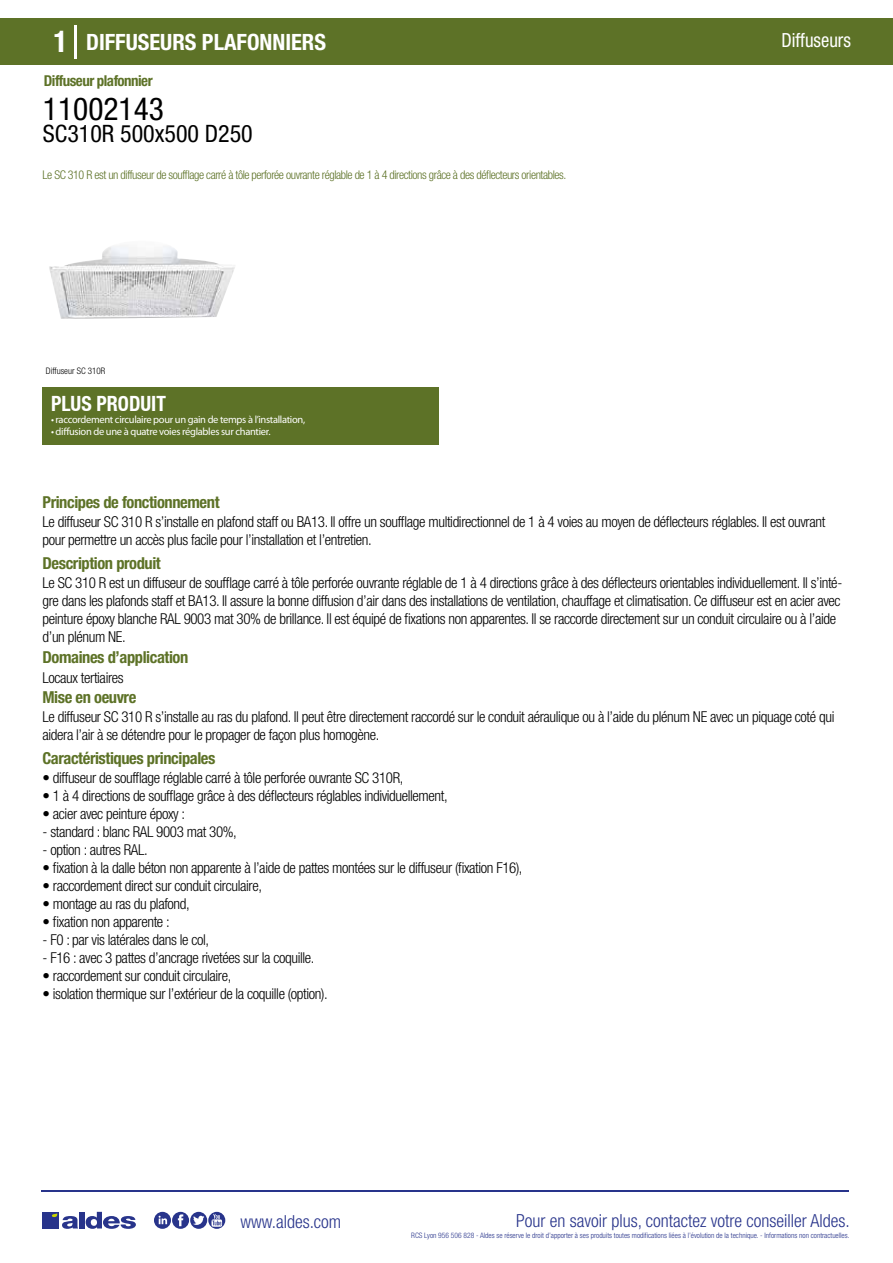
<style>
.page{position:relative;width:893px;height:1263px;background:#fff}
.page>*{position:absolute;margin:0;border:0;box-sizing:border-box;transform-origin:0 0}
.t1{font:condensed 31.5px "Helvetica Neue LT Std";color:#000}
.t2{font:condensed 24px "Helvetica Neue LT Std";color:#000}
.t3{font:700 condensed 22.5px "Helvetica Neue LT Std";color:#fff}
.t4{font:700 condensed 21px "Helvetica Neue";color:#fff;scale:.95 1}
.t5{font:condensed 19.5px "Helvetica Neue LT Std";color:#fff;scale:.95 1}
.t6{font:300 condensed 18px "Helvetica Neue";color:#28348b}
.t7{font:700 condensed 16.5px "Helvetica Neue LT Std";letter-spacing:-.025em;color:#5d7227}
.t8{font:300 condensed 15px/18px "Helvetica Neue LT Std";letter-spacing:-.025em;color:#000}
.t9{font:700 condensed 15px "Helvetica Neue LT Std";letter-spacing:-.035em;color:#5d7227}
.t10{font:300 condensed 12px "Helvetica Neue LT Std";letter-spacing:-.035em;color:#5d7227}
.t11{font:10.5px "Myriad Pro";letter-spacing:-.03em;color:#fff}
.t12{font:300 condensed 9px "Helvetica Neue";color:#000}
.t13{font:300 condensed 7.5px "Helvetica Neue";color:#28348b}
.s1{font-size:30px}
</style>
<div class="page">
<img style="left:49px;top:246px;width:186px;height:73px">
<div style="left:0;top:18px;width:893px;height:46px;background:#5d7227"></div>
<div style="left:43px;top:387px;width:396px;height:57px;background:#5d7227"></div>
<hr style="left:74px;top:25px;width:2px;height:33px;background:#fff">
<hr style="left:41px;top:1190px;width:808px;height:1px;background:#28348b">
<svg style="left:154px;top:1212px;width:71px;height:17px"></svg>
<div style="left:42px;top:1212px;width:17px;height:16px;background:#28348b"></div>
<div style="left:79px;top:1212px;width:5px;height:16px;background:#28348b"></div>
<svg style="left:86px;top:1212px;width:50px;height:17px"></svg>
<svg style="left:52px;top:1213px;width:26px;height:16px"></svg>
<h3 class="t3" style="left:54px;top:28px;width:274px"><span class="s1">1</span> DIFFUSEURS PLAFONNIERS</h3>
<h3 class="t5" style="left:781px;top:29px;width:75px">Diffuseurs</h3>
<p class="t9" style="left:44px;top:71px;width:110px">Diffuseur plafonnier</p>
<h1 class="t1" style="left:43px;top:91px;width:122px">11002143</h1>
<h2 class="t2" style="left:43px;top:120px;width:211px">SC310R 500x500 D250</h2>
<p class="t10" style="left:43px;top:167px;width:525px">Le SC 310 R est un diffuseur de soufflage carré à tôle perforée ouvrante réglable de 1 à 4 directions grâce à des déflecteurs orientables.</p>
<p class="t12" style="left:46px;top:365px;width:61px">Diffuseur SC 310R</p>
<h3 class="t4" style="left:51px;top:391px;width:122px">PLUS PRODUIT</h3>
<p class="t11" style="left:51px;top:413px;width:256px">• raccordement circulaire pour un gain de temps à l’installation,</p>
<p class="t11" style="left:51px;top:425px;width:221px">• diffusion de une à quatre voies réglables sur chantier.</p>
<p class="t7" style="left:43px;top:492px;width:179px">Principes de fonctionnement</p>
<p class="t8" style="left:43px;top:513px;width:784px">Le diffuseur SC 310 R s’installe en plafond staff ou BA13. Il offre un soufflage multidirectionnel de 1 à 4 voies au moyen de déflecteurs réglables. Il est ouvrant pour permettre un accès plus facile pour l’installation et l’entretien.</p>
<p class="t8" style="left:43px;top:573px;width:801px">Le SC 310 R est un diffuseur de soufflage carré à tôle perforée ouvrante réglable de 1 à 4 directions grâce à des déflecteurs orientables individuellement. Il s’inté&shy;gre dans les plafonds staff et BA13. Il assure la bonne diffusion d’air dans des installations de ventilation, chauffage et climatisation. Ce diffuseur est en acier avec peinture époxy blanche RAL 9003 mat 30% de brillance. Il est équipé de fixations non apparentes. Il se raccorde directement sur un conduit circulaire ou à l’aide d’un plénum NE.</p>
<p class="t8" style="left:43px;top:668px;width:83px">Locaux tertiaires</p>
<p class="t8" style="left:43px;top:708px;width:793px">Le diffuseur SC 310 R s’installe au ras du plafond. Il peut être directement raccordé sur le conduit aéraulique ou à l’aide du plénum NE avec un piquage coté qui aidera l’air à se détendre pour le propager de façon plus homogène.</p>
<p class="t7" style="left:43px;top:553px;width:120px">Description produit</p>
<p class="t7" style="left:43px;top:647px;width:147px">Domaines d’application</p>
<p class="t7" style="left:43px;top:687px;width:95px">Mise en oeuvre</p>
<p class="t7" style="left:43px;top:748px;width:174px">Caractéristiques principales</p>
<p class="t8" style="left:43px;top:768px;width:362px">• diffuseur de soufflage réglable carré à tôle perforée ouvrante SC 310R,</p>
<p class="t8" style="left:43px;top:786px;width:407px">• 1 à 4 directions de soufflage grâce à des déflecteurs réglables individuellement,</p>
<p class="t8" style="left:43px;top:804px;width:144px">• acier avec peinture époxy :</p>
<p class="t8" style="left:43px;top:822px;width:196px">- standard : blanc RAL 9003 mat 30%,</p>
<p class="t8" style="left:43px;top:840px;width:107px">- option : autres RAL.</p>
<p class="t8" style="left:43px;top:858px;width:482px">• fixation à la dalle béton non apparente à l’aide de pattes montées sur le diffuseur (fixation F16),</p>
<p class="t8" style="left:43px;top:876px;width:221px">• raccordement direct sur conduit circulaire,</p>
<p class="t8" style="left:43px;top:894px;width:149px">• montage au ras du plafond,</p>
<p class="t8" style="left:43px;top:912px;width:129px">• fixation non apparente :</p>
<p class="t8" style="left:43px;top:930px;width:168px">- F0 : par vis latérales dans le col,</p>
<p class="t8" style="left:43px;top:948px;width:273px">- F16 : avec 3 pattes d’ancrage rivetées sur la coquille.</p>
<p class="t8" style="left:43px;top:966px;width:190px">• raccordement sur conduit circulaire,</p>
<p class="t8" style="left:43px;top:984px;width:287px">• isolation thermique sur l’extérieur de la coquille (option).</p>
<p class="t6" style="left:240px;top:1211px;width:102px">www.aldes.com</p>
<p class="t6" style="left:516px;top:1211px;width:335px">Pour en savoir plus, contactez votre conseiller Aldes.</p>
<p class="t13" style="left:411px;top:1230px;width:440px">RCS Lyon 956 506 828 - Aldes se réserve le droit d’apporter à ses produits toutes modifications liées à l’évolution de la technique. - Informations non contractuelles.</p>
</div>
